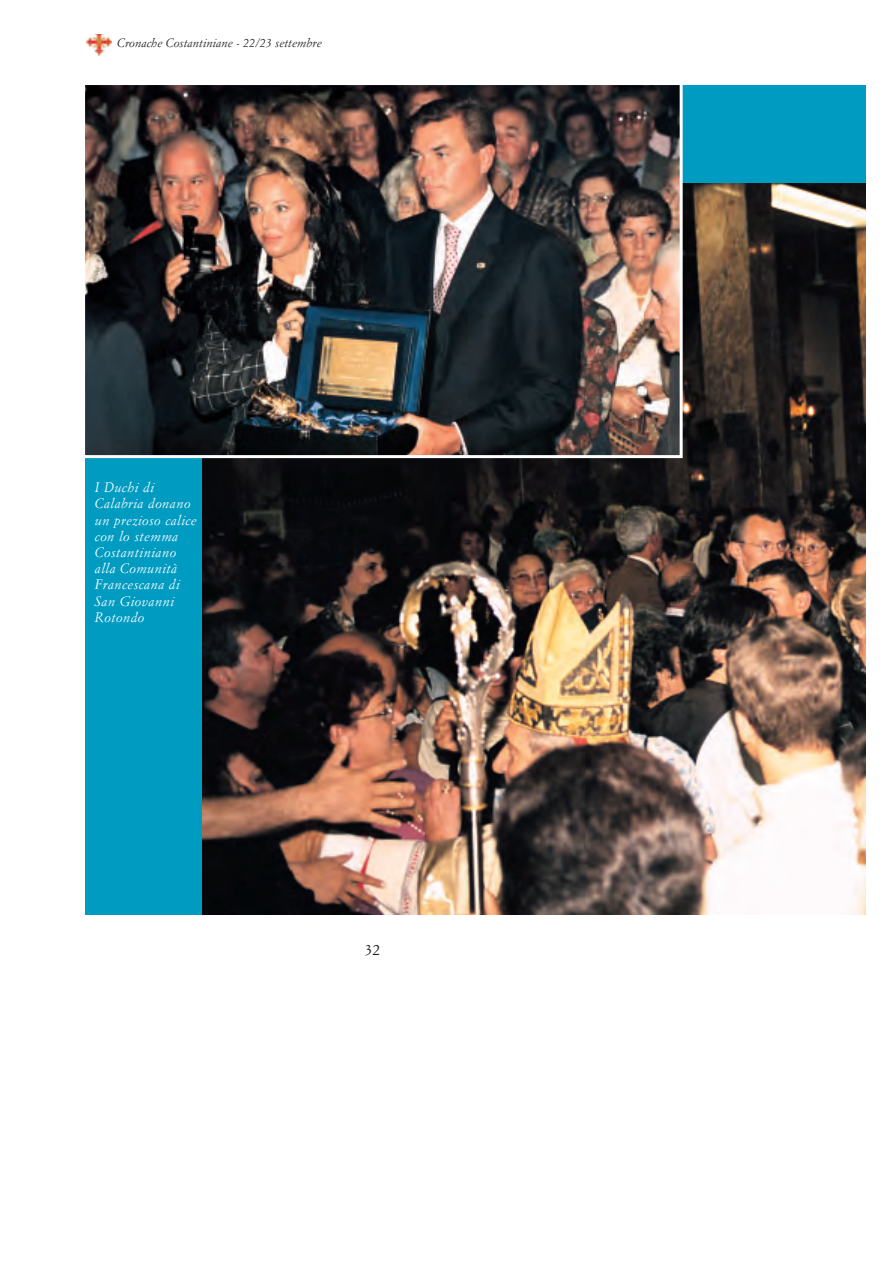
<style>
.page{position:relative;width:893px;height:1263px;background:#fff}
.page>*{position:absolute;margin:0;border:0;box-sizing:border-box;transform-origin:0 0}
.t1{font:15px "Simoncini Garamond";color:#231f20}
.t2{font:italic 13.5px/16.2px "Simoncini Garamond";letter-spacing:.03em;color:#fff}
.t3{font:italic 12px "Simoncini Garamond";color:#231f20}
</style>
<div class="page">
<img style="left:86px;top:34px;width:26px;height:21px">
<div style="left:85px;top:85px;width:781px;height:829px;background:#009bc1"></div>
<img style="left:203px;top:184px;width:662px;height:730px">
<img style="left:86px;top:86px;width:592px;height:368px">
<div style="left:82px;top:82px;width:600px;height:376px;border:3px solid #fff"></div>
<p class="t3" style="left:117px;top:37px;width:206px">Cronache Costantiniane - 22/23 settembre</p>
<p class="t2" style="left:95px;top:480px;width:103px">I Duchi di<br>Calabria donano un prezioso calice con lo stemma<br>Costantiniano alla Comunità<br>Francescana di<br>San Giovanni<br>Rotondo</p>
<p class="t1" style="left:365px;top:943px;width:16px">32</p>
</div>
